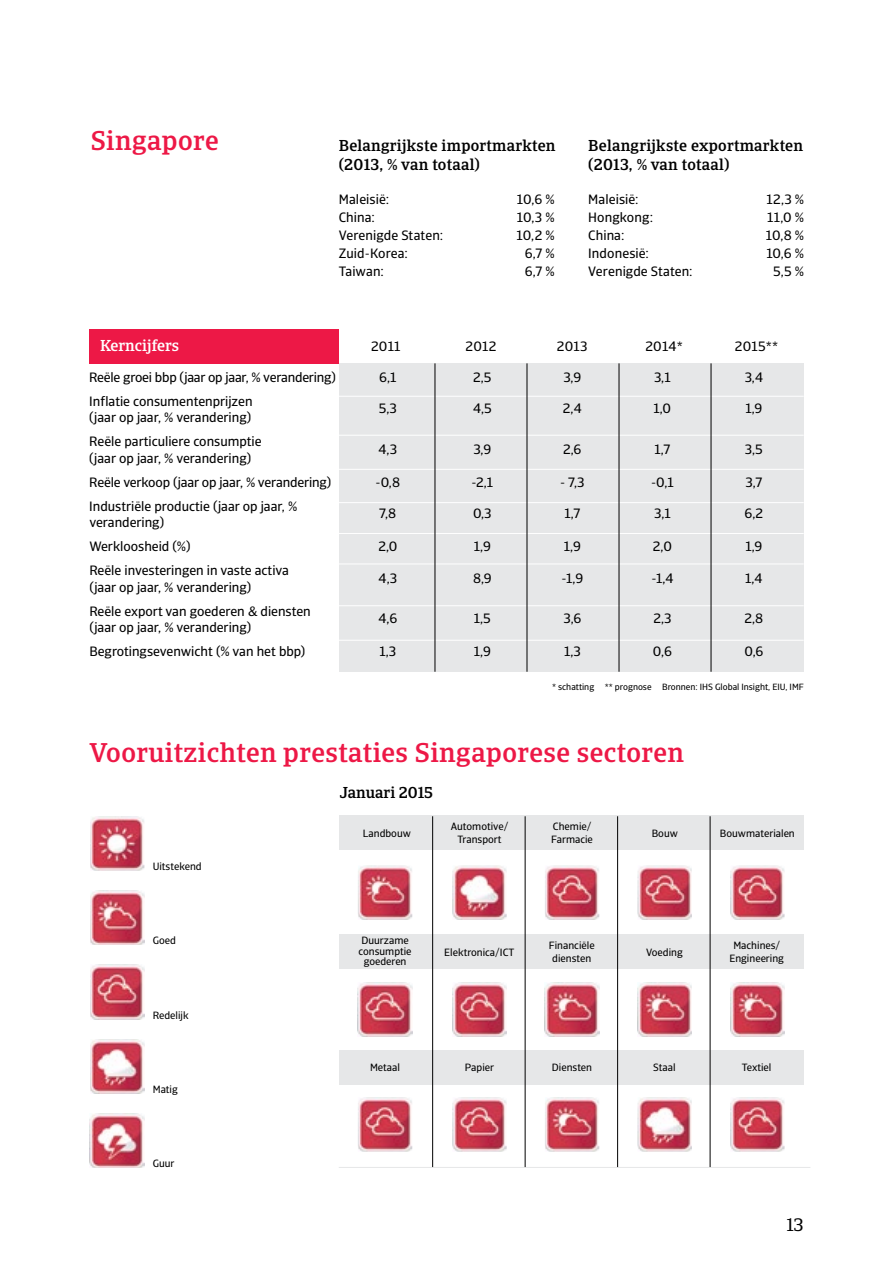
<style>
.page{position:relative;width:893px;height:1263px;background:#fff}
.page>*{position:absolute;margin:0;border:0;box-sizing:border-box;transform-origin:0 0}
.t1{font:500 27px "Catalana";letter-spacing:.015em;color:#ed1846}
.t2{font:18px "Catalana";color:#000}
.t3{font:500 15.75px/18.9px "Catalana";letter-spacing:.015em;color:#000}
.t4{font:500 15.75px "Catalana";color:#fff}
.t5{font:13.5px/24px "Catalana Sans";color:#000}
.t6{font:10.5px/12.6px "Catalana Sans";color:#000;text-align:center}
.t7{font:9px "Catalana Sans";color:#000}
</style>
<div class="page">
<div style="left:89px;top:329px;width:250px;height:34px;background:#ed1846"></div>
<div style="left:339px;top:363px;width:465px;height:308px;background:#e6e7e8"></div>
<hr style="left:339px;top:396px;width:465px;height:1px;background:#fff">
<hr style="left:339px;top:435px;width:465px;height:1px;background:#fff">
<hr style="left:339px;top:469px;width:465px;height:1px;background:#fff">
<hr style="left:339px;top:502px;width:465px;height:1px;background:#fff">
<hr style="left:339px;top:533px;width:465px;height:1px;background:#fff">
<hr style="left:339px;top:564px;width:465px;height:1px;background:#fff">
<hr style="left:339px;top:605px;width:465px;height:1px;background:#fff">
<hr style="left:339px;top:640px;width:465px;height:1px;background:#fff">
<hr style="left:435px;top:363px;width:1px;height:309px;background:#000">
<hr style="left:527px;top:363px;width:1px;height:309px;background:#000">
<hr style="left:619px;top:363px;width:1px;height:309px;background:#000">
<hr style="left:711px;top:363px;width:1px;height:309px;background:#000">
<img style="left:90px;top:890px;width:54px;height:55px">
<img style="left:90px;top:965px;width:54px;height:54px">
<img style="left:90px;top:1039px;width:54px;height:54px">
<img style="left:90px;top:1113px;width:54px;height:55px">
<img style="left:90px;top:816px;width:54px;height:55px">
<div style="left:339px;top:816px;width:465px;height:34px;background:#e6e7e8"></div>
<div style="left:339px;top:934px;width:465px;height:34px;background:#e6e7e8"></div>
<div style="left:339px;top:1050px;width:465px;height:34px;background:#e6e7e8"></div>
<hr style="left:339px;top:1167px;width:471px;height:1px;background:#e6e7e8">
<hr style="left:432px;top:816px;width:1px;height:351px;background:#000">
<hr style="left:525px;top:816px;width:1px;height:351px;background:#000">
<hr style="left:617px;top:816px;width:1px;height:351px;background:#000">
<hr style="left:710px;top:816px;width:1px;height:351px;background:#000">
<img style="left:358px;top:1097px;width:54px;height:54px">
<img style="left:452px;top:982px;width:55px;height:55px">
<img style="left:638px;top:1097px;width:54px;height:54px">
<img style="left:638px;top:865px;width:54px;height:55px">
<img style="left:358px;top:865px;width:54px;height:55px">
<img style="left:730px;top:982px;width:55px;height:55px">
<img style="left:638px;top:982px;width:54px;height:55px">
<img style="left:545px;top:865px;width:54px;height:55px">
<img style="left:730px;top:865px;width:55px;height:55px">
<img style="left:358px;top:982px;width:54px;height:55px">
<img style="left:545px;top:1097px;width:54px;height:54px">
<img style="left:452px;top:865px;width:55px;height:55px">
<img style="left:545px;top:982px;width:54px;height:55px">
<img style="left:730px;top:1097px;width:55px;height:54px">
<img style="left:452px;top:1097px;width:55px;height:54px">
<h1 class="t1" style="left:91px;top:124px;width:130px">Singapore</h1>
<p class="t3" style="left:339px;top:136px;width:218px">Belangrijkste importmarkten (2013, % van totaal)</p>
<p class="t3" style="left:588px;top:136px;width:216px">Belangrijkste exportmarkten (2013, % van totaal)</p>
<p class="t5" style="left:339px;top:187px;width:52px">Maleisië:</p>
<p class="t5" style="left:517px;top:187px;width:39px">10,6 %</p>
<p class="t5" style="left:339px;top:205px;width:38px">China:</p>
<p class="t5" style="left:517px;top:205px;width:39px">10,3 %</p>
<p class="t5" style="left:339px;top:223px;width:106px">Verenigde Staten:</p>
<p class="t5" style="left:517px;top:223px;width:40px">10,2 %</p>
<p class="t5" style="left:339px;top:241px;width:71px">Zuid-Korea:</p>
<p class="t5" style="left:525px;top:241px;width:31px">6,7 %</p>
<p class="t5" style="left:339px;top:259px;width:47px">Taiwan:</p>
<p class="t5" style="left:525px;top:259px;width:31px">6,7 %</p>
<p class="t5" style="left:588px;top:187px;width:52px">Maleisië:</p>
<p class="t5" style="left:767px;top:187px;width:39px">12,3 %</p>
<p class="t5" style="left:588px;top:205px;width:66px">Hongkong:</p>
<p class="t5" style="left:767px;top:205px;width:39px">11,0 %</p>
<p class="t5" style="left:588px;top:223px;width:38px">China:</p>
<p class="t5" style="left:766px;top:223px;width:40px">10,8 %</p>
<p class="t5" style="left:588px;top:241px;width:62px">Indonesië:</p>
<p class="t5" style="left:766px;top:241px;width:39px">10,6 %</p>
<p class="t5" style="left:588px;top:259px;width:106px">Verenigde Staten:</p>
<p class="t5" style="left:773px;top:259px;width:33px">5,5 %</p>
<p class="t4" style="left:100px;top:336px;width:81px">Kerncijfers</p>
<p class="t5" style="left:371px;top:334px;width:31px">2011</p>
<p class="t5" style="left:466px;top:334px;width:32px">2012</p>
<p class="t5" style="left:557px;top:334px;width:32px">2013</p>
<p class="t5" style="left:645px;top:334px;width:39px">2014*</p>
<p class="t5" style="left:735px;top:334px;width:45px">2015**</p>
<p class="t5" style="left:89px;top:365px;width:248px">Reële groei bbp (jaar op jaar, % verandering)</p>
<p class="t5" style="left:379px;top:365px;width:19px">6,1</p>
<p class="t5" style="left:473px;top:365px;width:20px">2,5</p>
<p class="t5" style="left:563px;top:365px;width:19px">3,9</p>
<p class="t5" style="left:654px;top:365px;width:18px">3,1</p>
<p class="t5" style="left:745px;top:365px;width:20px">3,4</p>
<p class="t5" style="left:89px;top:389px;width:165px">Inflatie consumentenprijzen</p>
<p class="t5" style="left:379px;top:397px;width:20px">5,3</p>
<p class="t5" style="left:473px;top:397px;width:20px">4,5</p>
<p class="t5" style="left:563px;top:397px;width:20px">2,4</p>
<p class="t5" style="left:653px;top:397px;width:19px">1,0</p>
<p class="t5" style="left:745px;top:397px;width:19px">1,9</p>
<p class="t5" style="left:89px;top:406px;width:174px">(jaar op jaar, % verandering)<br>Reële particuliere consumptie</p>
<p class="t5" style="left:379px;top:437px;width:20px">4,3</p>
<p class="t5" style="left:473px;top:437px;width:19px">3,9</p>
<p class="t5" style="left:563px;top:437px;width:20px">2,6</p>
<p class="t5" style="left:654px;top:437px;width:17px">1,7</p>
<p class="t5" style="left:745px;top:437px;width:19px">3,5</p>
<p class="t5" style="left:89px;top:446px;width:243px">(jaar op jaar, % verandering)<br>Reële verkoop (jaar op jaar, % verandering)</p>
<p class="t5" style="left:376px;top:470px;width:26px">-0,8</p>
<p class="t5" style="left:471px;top:470px;width:23px">-2,1</p>
<p class="t5" style="left:560px;top:470px;width:26px">- 7,3</p>
<p class="t5" style="left:651px;top:470px;width:24px">-0,1</p>
<p class="t5" style="left:745px;top:470px;width:18px">3,7</p>
<p class="t5" style="left:89px;top:494px;width:209px">Industriële productie (jaar op jaar, %</p>
<p class="t5" style="left:89px;top:511px;width:103px">verandering)<br>Werkloosheid (%)</p>
<p class="t5" style="left:89px;top:559px;width:201px">Reële investeringen in vaste activa</p>
<p class="t5" style="left:89px;top:575px;width:223px">(jaar op jaar, % verandering)<br>Reële export van goederen &amp; diensten</p>
<p class="t5" style="left:89px;top:616px;width:217px">(jaar op jaar, % verandering)<br>Begrotingsevenwicht (% van het bbp)</p>
<p class="t5" style="left:379px;top:502px;width:19px">7,8</p>
<p class="t5" style="left:473px;top:502px;width:20px">0,3</p>
<p class="t5" style="left:564px;top:502px;width:17px">1,7</p>
<p class="t5" style="left:654px;top:502px;width:18px">3,1</p>
<p class="t5" style="left:745px;top:502px;width:20px">6,2</p>
<p class="t5" style="left:378px;top:535px;width:20px">2,0</p>
<p class="t5" style="left:474px;top:535px;width:19px">1,9</p>
<p class="t5" style="left:564px;top:535px;width:19px">1,9</p>
<p class="t5" style="left:653px;top:535px;width:20px">2,0</p>
<p class="t5" style="left:745px;top:535px;width:19px">1,9</p>
<p class="t5" style="left:379px;top:566px;width:20px">4,3</p>
<p class="t5" style="left:473px;top:566px;width:20px">8,9</p>
<p class="t5" style="left:561px;top:566px;width:23px">-1,9</p>
<p class="t5" style="left:651px;top:566px;width:24px">-1,4</p>
<p class="t5" style="left:745px;top:566px;width:19px">1,4</p>
<p class="t5" style="left:379px;top:607px;width:20px">4,6</p>
<p class="t5" style="left:474px;top:607px;width:18px">1,5</p>
<p class="t5" style="left:563px;top:607px;width:19px">3,6</p>
<p class="t5" style="left:653px;top:607px;width:20px">2,3</p>
<p class="t5" style="left:744px;top:607px;width:20px">2,8</p>
<p class="t5" style="left:379px;top:640px;width:18px">1,3</p>
<p class="t5" style="left:474px;top:640px;width:19px">1,9</p>
<p class="t5" style="left:564px;top:640px;width:18px">1,3</p>
<p class="t5" style="left:653px;top:640px;width:20px">0,6</p>
<p class="t5" style="left:744px;top:640px;width:20px">0,6</p>
<p class="t7" style="left:552px;top:682px;width:253px">* schatting ** prognose Bronnen: IHS Global Insight, EIU, IMF</p>
<h1 class="t1" style="left:90px;top:736px;width:596px">Vooruitzichten prestaties Singaporese sectoren</h1>
<p class="t3" style="left:340px;top:783px;width:95px">Januari 2015</p>
<p class="t6" style="left:153px;top:860px;width:50px">Uitstekend</p>
<p class="t6" style="left:153px;top:934px;width:25px">Goed</p>
<p class="t6" style="left:153px;top:1009px;width:37px">Redelijk</p>
<p class="t6" style="left:363px;top:827px;width:49px">Landbouw</p>
<p class="t6" style="left:451px;top:820px;width:59px">Automotive/<br>Transport</p>
<p class="t6" style="left:551px;top:820px;width:43px;text-align:left">Chemie/<br>Farmacie</p>
<p class="t6" style="left:359px;top:936px;width:55px;line-height:10.5px">Duurzame consumptie goederen</p>
<p class="t6" style="left:444px;top:946px;width:72px">Elektronica/ICT</p>
<p class="t6" style="left:549px;top:939px;width:47px">Financiële diensten</p>
<p class="t6" style="left:652px;top:827px;width:28px">Bouw</p>
<p class="t6" style="left:646px;top:946px;width:38px">Voeding</p>
<p class="t6" style="left:720px;top:827px;width:76px">Bouwmaterialen</p>
<p class="t6" style="left:729px;top:939px;width:56px">Machines/<br>Engineering</p>
<p class="t6" style="left:153px;top:1083px;width:27px">Matig</p>
<p class="t6" style="left:153px;top:1157px;width:23px">Guur</p>
<p class="t6" style="left:370px;top:1061px;width:31px">Metaal</p>
<p class="t6" style="left:465px;top:1061px;width:31px">Papier</p>
<p class="t6" style="left:552px;top:1061px;width:42px">Diensten</p>
<p class="t6" style="left:653px;top:1061px;width:24px">Staal</p>
<p class="t6" style="left:742px;top:1061px;width:31px">Textiel</p>
<h2 class="t2" style="left:786px;top:1214px;width:19px">13</h2>
</div>
